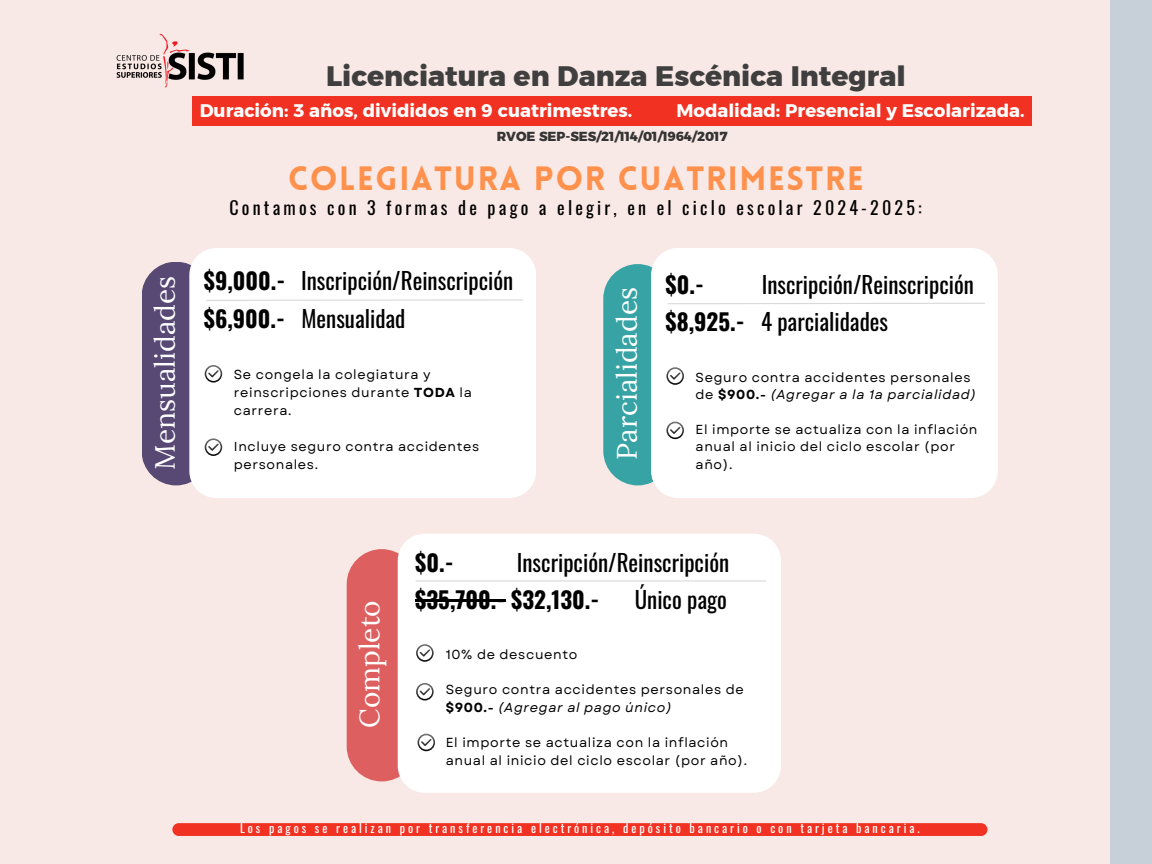
<style>
.page{position:relative;width:1152px;height:864px;background:#f9e9e6}
.page>*{position:absolute;margin:0;border:0;box-sizing:border-box;transform-origin:0 0}
.t1{font:900 33px "Lovelo";letter-spacing:.05em;color:#ff914d}
.t2{font:700 28.05px "Kief Montaser Extra";color:#403f3f}
.t3{font:28.05px "Lora";color:#fff}
.t4{font:22.95px "Oswald";color:#000}
.t5{font:700 22.95px "Oswald";color:#000}
.t6{font:18.15px "Kief Montaser Bold";color:#fff}
.t7{font:18px "Oswald";letter-spacing:.18em;color:#000}
.t8{font:13.05px/18px "Garet";letter-spacing:.05em;color:#000}
.t9{font:700 13.05px "Kief Montaser Extra";color:#343434}
.t10{font:12px "Oswald";letter-spacing:.25em;color:#fff}
.s1{font-weight:700}
.s2{font-style:italic}
</style>
<div class="page">
<div style="left:142px;top:262px;width:69px;height:223px;background:#574874;border-radius:34px"></div>
<div style="left:189px;top:248px;width:347px;height:250px;background:#fff"></div>
<hr style="left:207px;top:299px;width:316px;height:2px;background:#d9d9d9">
<svg style="left:205px;top:365px;width:17px;height:18px"></svg>
<svg style="left:205px;top:438px;width:17px;height:18px"></svg>
<div style="left:347px;top:549px;width:70px;height:232px;background:#de5f60;border-radius:35px"></div>
<div style="left:172px;top:823px;width:815px;height:13px;background:#f13223;border-radius:6px"></div>
<div style="left:398px;top:534px;width:383px;height:259px;background:#fff;border-radius:27px"></div>
<svg style="left:416px;top:644px;width:18px;height:18px"></svg>
<svg style="left:416px;top:683px;width:18px;height:17px"></svg>
<svg style="left:418px;top:734px;width:17px;height:17px"></svg>
<hr style="left:415px;top:600px;width:90px;height:2px;background:#000">
<div style="left:603px;top:264px;width:69px;height:221px;background:#38a3a5;border-radius:34px"></div>
<div style="left:651px;top:248px;width:347px;height:250px;background:#fff"></div>
<hr style="left:668px;top:303px;width:316px;height:1px;background:#d9d9d9">
<svg style="left:666px;top:367px;width:18px;height:18px"></svg>
<svg style="left:666px;top:422px;width:18px;height:17px"></svg>
<hr style="left:416px;top:580px;width:350px;height:2px;background:#d9d9d9">
<img style="left:116px;top:33px;width:128px;height:55px">
<div style="left:192px;top:96px;width:840px;height:30px;background:#f13223"></div>
<div style="left:1110px;top:0;width:42px;height:864px;background:#c7d0d8"></div>
<p class="t3" style="left:147px;top:470px;width:195px;rotate:-90deg">Mensualidades</p>
<p class="t2" style="left:326px;top:59px;width:581px">Licenciatura en Danza Escénica Integral</p>
<p class="t6" style="left:200px;top:99px;width:434px">Duración: 3 años, divididos en 9 cuatrimestres.</p>
<p class="t6" style="left:676px;top:99px;width:350px">Modalidad: Presencial y Escolarizada.</p>
<p class="t9" style="left:497px;top:128px;width:232px">RVOE SEP-SES/21/114/01/1964/2017</p>
<p class="t1" style="left:288px;top:165px;width:577px">COLEGIATURA POR CUATRIMESTRE</p>
<p class="t7" style="left:229px;top:193px;width:694px">Contamos con 3 formas de pago a elegir, en el ciclo escolar 2024-2025:</p>
<p class="t4" style="left:204px;top:263px;width:311px"><span class="s1">$9,000.-</span> Inscripción/Reinscripción</p>
<p class="t4" style="left:204px;top:301px;width:203px"><span class="s1">$6,900.-</span> Mensualidad</p>
<p class="t8" style="left:234px;top:365px;width:239px">Se congela la colegiatura y reinscripciones durante <span class="s1">TODA</span> la carrera.</p>
<p class="t8" style="left:234px;top:437px;width:247px">Incluye seguro contra accidentes personales.</p>
<p class="t3" style="left:608px;top:460px;width:174px;rotate:-90deg">Parcialidades</p>
<p class="t5" style="left:666px;top:266px;width:40px">$0.-</p>
<p class="t4" style="left:762px;top:266px;width:214px">Inscripción/Reinscripción</p>
<p class="t4" style="left:666px;top:304px;width:224px"><span class="s1">$8,925.-</span> 4 parcialidades</p>
<p class="t8" style="left:696px;top:368px;width:282px;line-height:17.4px">Seguro contra accidentes personales de <span class="s1">$900.-</span> <span class="s2">(Agregar a la 1a parcialidad)</span></p>
<p class="t8" style="left:696px;top:421px;width:283px;line-height:17.4px">El importe se actualiza con la inflación anual al inicio del ciclo escolar (por año).</p>
<p class="t3" style="left:351px;top:728px;width:129px;rotate:-90deg">Completo</p>
<p class="t5" style="left:415px;top:544px;width:40px">$0.-</p>
<p class="t4" style="left:517px;top:544px;width:214px">Inscripción/Reinscripción</p>
<p class="t5" style="left:415px;top:582px;width:186px">$35,700.- $32,130.-</p>
<p class="t4" style="left:635px;top:582px;width:94px">Único pago</p>
<p class="t8" style="left:446px;top:645px;width:133px">10% de descuento</p>
<p class="t8" style="left:446px;top:681px;width:300px">Seguro contra accidentes personales de <span class="s1">$900.-</span> <span class="s2">(Agregar al pago único)</span></p>
<p class="t8" style="left:446px;top:734px;width:303px">El importe se actualiza con la inflación anual al inicio del ciclo escolar (por año).</p>
<p class="t10" style="left:240px;top:819px;width:681px">Los pagos se realizan por transferencia electrónica, depósito bancario o con tarjeta bancaria.</p>
</div>
